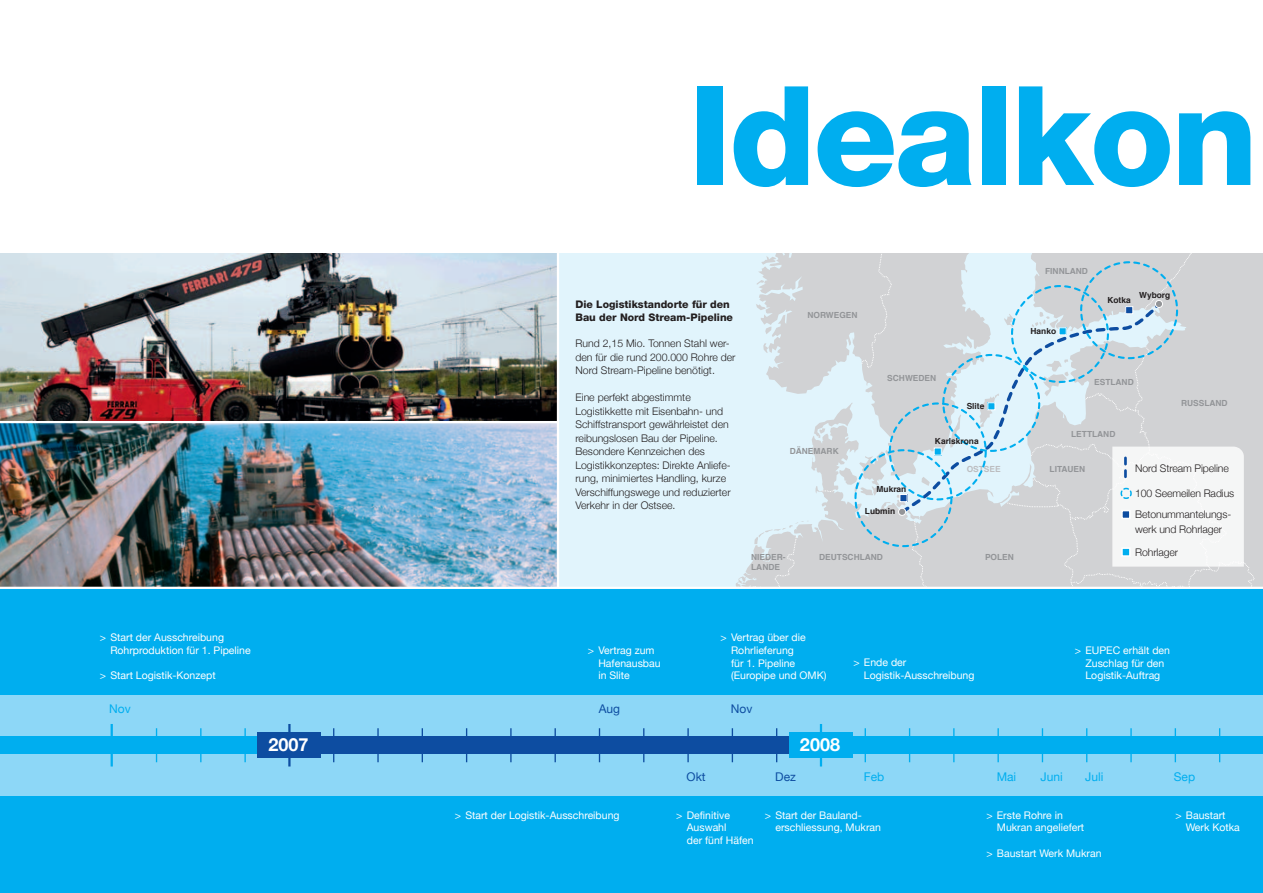
<style>
.page{position:relative;width:1263px;height:893px;background:#fff}
.page>*{position:absolute;margin:0;border:0;box-sizing:border-box;transform-origin:0 0}
.t1{font:800 138px "Helvetica Neue";letter-spacing:-.02em;color:#00aeef}
.t2{font:700 18px "Helvetica Neue";color:#fff}
.t3{font:12px "Helvetica Neue";color:#00aeef}
.t4{font:12px "Helvetica Neue";color:#0d4da1}
.t5{font:300 10.5px/13.5px "Helvetica Neue";color:#231f20}
.t6{font:10.5px/12.6px "Helvetica Neue";color:#fff}
.t7{font:800 10.5px/13.5px "Helvetica Neue";color:#231f20}
.t8{font:700 8.4px "Helvetica";color:#939598}
.t9{font:700 8.4px "Helvetica";color:#231f20}
.t10{font:700 8.4px "Helvetica";color:#bcbdc0}
</style>
<div class="page">
<svg style="left:559px;top:253px;width:704px;height:334px;background:#dbe9f0"></svg>
<svg style="left:761px;top:256px;width:15px;height:9px"></svg>
<svg style="left:757px;top:280px;width:7px;height:5px"></svg>
<svg style="left:756px;top:304px;width:10px;height:6px"></svg>
<svg style="left:765px;top:327px;width:6px;height:7px"></svg>
<svg style="left:763px;top:343px;width:5px;height:10px"></svg>
<svg style="left:731px;top:393px;width:268px;height:194px;background:#d7e1e6"></svg>
<div style="left:861px;top:253px;width:31px;height:115px;background:#d1d2d4"></div>
<div style="left:1144px;top:253px;width:57px;height:57px;background:#d1d2d4"></div>
<svg style="left:899px;top:304px;width:265px;height:211px;background:#d0dfe7"></svg>
<div style="left:898px;top:508px;width:8px;height:7px;background:#939598;border-radius:50%"></div>
<div style="left:898px;top:508px;width:8px;height:8px;border:1px solid #fff;border-radius:50%"></div>
<div style="left:934px;top:448px;width:7px;height:7px;background:#00aeef"></div>
<div style="left:934px;top:448px;width:8px;height:8px;border:1px solid #fff"></div>
<div style="left:988px;top:403px;width:7px;height:7px;background:#00aeef"></div>
<div style="left:987px;top:402px;width:8px;height:8px;border:1px solid #fff"></div>
<div style="left:1059px;top:328px;width:7px;height:7px;background:#00aeef"></div>
<div style="left:1126px;top:307px;width:7px;height:7px;background:#0d4da1"></div>
<div style="left:1125px;top:306px;width:8px;height:8px;border:1px solid #fff"></div>
<div style="left:1155px;top:300px;width:7px;height:7px;background:#939598;border-radius:50%"></div>
<div style="left:1155px;top:300px;width:8px;height:8px;border:1px solid #fff;border-radius:50%"></div>
<div style="left:900px;top:494px;width:7px;height:8px;background:#0d4da1"></div>
<div style="left:899px;top:494px;width:8px;height:8px;border:1px solid #fff"></div>
<div style="left:889px;top:402px;width:98px;height:98px;border:2px dashed #00aeef;border-radius:50%"></div>
<div style="left:942px;top:354px;width:98px;height:98px;border:2px dashed #00aeef;border-radius:50%"></div>
<div style="left:1011px;top:285px;width:98px;height:98px;border:2px dashed #00aeef;border-radius:50%"></div>
<div style="left:1080px;top:261px;width:98px;height:98px;border:2px dashed #00aeef;border-radius:50%"></div>
<div style="left:854px;top:449px;width:98px;height:98px;border:2px dashed #00aeef;border-radius:50%"></div>
<img style="left:0;top:253px;width:557px;height:334px">
<hr style="left:0;top:421px;width:557px;height:2px;background:#fff">
<div style="left:0;top:589px;width:1263px;height:304px;background:#00aeef"></div>
<div style="left:0;top:695px;width:1263px;height:101px;background:#8dd7f7"></div>
<div style="left:0;top:737px;width:1263px;height:17px;background:#00aeef"></div>
<div style="left:287px;top:737px;width:534px;height:17px;background:#0d4da1"></div>
<div style="left:258px;top:732px;width:63px;height:26px;background:#0d4da1"></div>
<div style="left:789px;top:732px;width:64px;height:26px;background:#00aeef"></div>
<hr style="left:111px;top:724px;width:2px;height:42px;background:#00aeef">
<hr style="left:288px;top:724px;width:3px;height:42px;background:#0d4da1">
<hr style="left:820px;top:724px;width:2px;height:42px;background:#00aeef">
<hr style="left:244px;top:728px;width:2px;height:34px;background:#00aeef">
<hr style="left:200px;top:728px;width:1px;height:34px;background:#00aeef">
<hr style="left:156px;top:728px;width:1px;height:34px;background:#00aeef">
<hr style="left:377px;top:728px;width:2px;height:34px;background:#0d4da1">
<hr style="left:333px;top:728px;width:1px;height:34px;background:#0d4da1">
<hr style="left:422px;top:728px;width:1px;height:34px;background:#0d4da1">
<hr style="left:466px;top:728px;width:1px;height:34px;background:#0d4da1">
<hr style="left:510px;top:728px;width:2px;height:34px;background:#0d4da1">
<hr style="left:554px;top:728px;width:2px;height:34px;background:#0d4da1">
<hr style="left:599px;top:728px;width:1px;height:34px;background:#0d4da1">
<hr style="left:643px;top:728px;width:1px;height:34px;background:#0d4da1">
<hr style="left:687px;top:728px;width:2px;height:34px;background:#0d4da1">
<hr style="left:732px;top:728px;width:1px;height:34px;background:#0d4da1">
<hr style="left:776px;top:728px;width:1px;height:34px;background:#0d4da1">
<hr style="left:865px;top:728px;width:1px;height:34px;background:#00aeef">
<hr style="left:909px;top:728px;width:1px;height:34px;background:#00aeef">
<hr style="left:953px;top:728px;width:1px;height:34px;background:#00aeef">
<hr style="left:997px;top:728px;width:2px;height:34px;background:#00aeef">
<hr style="left:1042px;top:728px;width:1px;height:34px;background:#00aeef">
<hr style="left:1086px;top:728px;width:1px;height:34px;background:#00aeef">
<hr style="left:1130px;top:728px;width:2px;height:34px;background:#00aeef">
<hr style="left:1175px;top:728px;width:1px;height:34px;background:#00aeef">
<hr style="left:1219px;top:728px;width:1px;height:34px;background:#00aeef">
<svg style="left:1005px;top:345px;width:258px;height:242px"></svg>
<h1 class="t1" style="left:689px;top:54px;width:571px">Idealkon</h1>
<p class="t7" style="left:575px;top:297px;width:159px">Die Logistikstandorte für den<br>Bau der Nord Stream-Pipeline</p>
<p class="t5" style="left:575px;top:337px;width:162px">Rund 2,15 Mio. Tonnen Stahl wer&shy;den für die rund 200.000 Rohre der<br>Nord Stream-Pipeline benötigt.</p>
<p class="t5" style="left:575px;top:391px;width:157px">Eine perfekt abgestimmte<br>Logistikkette mit Eisenbahn- und<br>Schiffstransport gewährleistet den reibungslosen Bau der Pipeline.<br>Besondere Kennzeichen des<br>Logistikkonzeptes: Direkte Anliefe&shy;rung, minimiertes Handling, kurze<br>Verschiffungswege und reduzierter<br>Verkehr in der Ostsee.</p>
<p class="t9" style="left:631px;top:451px;width:22px">Leith</p>
<p class="t8" style="left:807px;top:308px;width:52px">NORWEGEN</p>
<p class="t8" style="left:790px;top:444px;width:50px">DÄNEMARK</p>
<p class="t8" style="left:887px;top:371px;width:50px">SCHWEDEN</p>
<p class="t9" style="left:967px;top:399px;width:19px">Slite</p>
<p class="t9" style="left:935px;top:434px;width:45px">Karlskrona</p>
<p class="t9" style="left:876px;top:482px;width:31px">Mukran</p>
<p class="t9" style="left:865px;top:505px;width:32px">Lubmin</p>
<p class="t10" style="left:967px;top:462px;width:36px">OSTSEE</p>
<p class="t8" style="left:751px;top:550px;width:36px">NIEDER-</p>
<p class="t8" style="left:819px;top:550px;width:65px">DEUTSCHLAND</p>
<p class="t8" style="left:985px;top:550px;width:30px">POLEN</p>
<p class="t8" style="left:751px;top:560px;width:30px">LANDE</p>
<p class="t8" style="left:1045px;top:264px;width:44px">FINNLAND</p>
<p class="t9" style="left:1030px;top:324px;width:27px">Hanko</p>
<p class="t9" style="left:1107px;top:293px;width:25px">Kotka</p>
<p class="t9" style="left:1139px;top:288px;width:33px">Wyborg</p>
<p class="t8" style="left:1094px;top:375px;width:41px">ESTLAND</p>
<p class="t8" style="left:1071px;top:427px;width:46px">LETTLAND</p>
<p class="t8" style="left:1181px;top:397px;width:48px">RUSSLAND</p>
<p class="t8" style="left:1049px;top:463px;width:37px">LITAUEN</p>
<p class="t5" style="left:1135px;top:462px;width:95px">Nord Stream Pipeline</p>
<p class="t5" style="left:1135px;top:507px;width:98px;line-height:15px">Betonummantelungs&shy;werk und Rohrlager</p>
<p class="t5" style="left:1135px;top:545px;width:44px">Rohrlager</p>
<p class="t5" style="left:1135px;top:486px;width:101px">100 Seemeilen Radius</p>
<p class="t6" style="left:110px;top:631px;width:142px;text-indent:-10px">&gt; Start der Ausschreibung<br>Rohrproduktion für 1. Pipeline</p>
<p class="t6" style="left:100px;top:669px;width:117px">&gt; Start Logistik-Konzept</p>
<p class="t3" style="left:109px;top:702px;width:23px">Nov</p>
<p class="t6" style="left:598px;top:644px;width:64px;text-indent:-10px">&gt; Vertrag zum<br>Hafenausbau in Slite</p>
<p class="t4" style="left:599px;top:702px;width:23px">Aug</p>
<p class="t6" style="left:731px;top:631px;width:97px;text-indent:-10px">&gt; Vertrag über die<br>Rohrlieferung<br>für 1. Pipeline (Europipe und OMK)</p>
<p class="t4" style="left:731px;top:702px;width:23px">Nov</p>
<h2 class="t2" style="left:268px;top:734px;width:42px">2007</h2>
<h2 class="t2" style="left:800px;top:734px;width:42px">2008</h2>
<p class="t6" style="left:864px;top:656px;width:112px;text-indent:-10px">&gt; Ende der<br>Logistik-Ausschreibung</p>
<p class="t6" style="left:1075px;top:644px;width:97px;text-align:center">&gt; EUPEC erhält den<br>Zuschlag für den<br>Logistik-Auftrag</p>
<p class="t4" style="left:687px;top:770px;width:21px">Okt</p>
<p class="t4" style="left:775px;top:770px;width:22px">Dez</p>
<p class="t3" style="left:864px;top:770px;width:22px">Feb</p>
<p class="t3" style="left:997px;top:770px;width:21px">Mai</p>
<p class="t3" style="left:1040px;top:770px;width:24px">Juni</p>
<p class="t3" style="left:1085px;top:770px;width:20px">Juli</p>
<p class="t3" style="left:1174px;top:770px;width:23px">Sep</p>
<p class="t6" style="left:455px;top:809px;width:166px">&gt; Start der Logistik-Ausschreibung</p>
<p class="t6" style="left:687px;top:809px;width:68px;text-indent:-10px">&gt; Definitive<br>Auswahl<br>der fünf Häfen</p>
<p class="t6" style="left:775px;top:809px;width:107px;text-indent:-10px">&gt; Start der Bauland&shy;erschliessung, Mukran</p>
<p class="t6" style="left:997px;top:809px;width:89px;text-indent:-10px">&gt; Erste Rohre in<br>Mukran angeliefert</p>
<p class="t6" style="left:986px;top:846px;width:117px">&gt; Baustart Werk Mukran</p>
<p class="t6" style="left:1186px;top:809px;width:56px;text-indent:-10px">&gt; Baustart<br>Werk Kotka</p>
</div>
